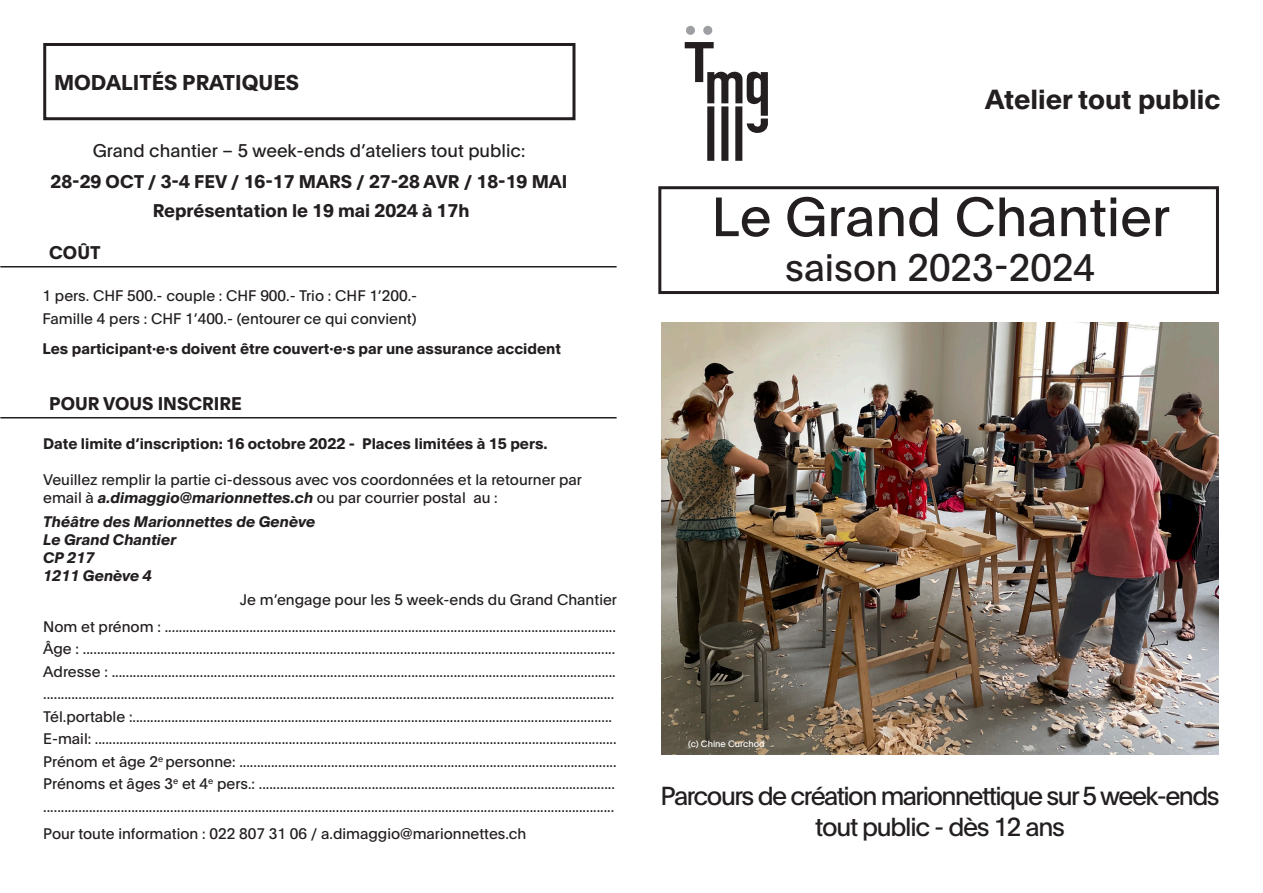
<style>
.page{position:relative;width:1263px;height:893px;background:#fff}
.page>*{position:absolute;margin:0;border:0;box-sizing:border-box;transform-origin:0 0}
.t1{font:54px "Plain";color:#231f20}
.t2{font:37.5px "Plain";color:#231f20}
.t3{font:700 27px "Plain";color:#231f20}
.t4{font:25.5px "Plain";letter-spacing:-.06em;color:#231f20}
.t5{font:700 21px "Plain";color:#231f20}
.t6{font:700 18px "Plain";color:#231f20}
.t7{font:18px "Plain";color:#231f20}
.t8{font:15px/18px "Plain";color:#231f20}
.t9{font:700 15px "Plain";color:#231f20}
.t10{font:italic 700 15px "Plain";color:#231f20}
.t11{font:9px "Plain";color:#fff}
.s1{font-weight:700;font-style:italic}
</style>
<div class="page">
<div style="left:658px;top:186px;width:561px;height:108px;border:3px solid #231f20"></div>
<hr style="left:0;top:266px;width:617px;height:1px;background:#231f20">
<div style="left:43px;top:43px;width:532px;height:77px;border:3px solid #231f20"></div>
<svg style="left:685px;top:42px;width:83px;height:119px"></svg>
<div style="left:686px;top:26px;width:9px;height:9px;background:#9d9fa2;border-radius:50%"></div>
<div style="left:703px;top:26px;width:9px;height:9px;background:#9d9fa2;border-radius:50%"></div>
<hr style="left:0;top:417px;width:617px;height:1px;background:#231f20">
<img style="left:661px;top:323px;width:558px;height:432px">
<p class="t5" style="left:54px;top:67px;width:247px">MODALITÉS PRATIQUES</p>
<p class="t7" style="left:93px;top:137px;width:434px">Grand chantier – 5 week-ends d’ateliers tout public:</p>
<p class="t6" style="left:50px;top:169px;width:518px">28-29 OCT / 3-4 FEV / 16-17 MARS / 27-28 AVR / 18-19 MAI</p>
<p class="t6" style="left:153px;top:197px;width:318px">Représentation le 19 mai 2024 à 17h</p>
<p class="t6" style="left:49px;top:239px;width:53px">COÛT</p>
<p class="t8" style="left:43px;top:286px;width:376px">1 pers. CHF 500.- couple : CHF 900.- Trio : CHF 1’200.-</p>
<p class="t8" style="left:43px;top:309px;width:376px">Famille 4 pers : CHF 1’400.- (entourer ce qui convient)</p>
<p class="t9" style="left:43px;top:338px;width:520px">Les participant·e·s doivent être couvert·e·s par une assurance accident</p>
<p class="t6" style="left:49px;top:390px;width:194px">POUR VOUS INSCRIRE</p>
<p class="t9" style="left:43px;top:432px;width:506px">Date limite d’inscription: 16 octobre 2022 - Places limitées à 15 pers.</p>
<p class="t8" style="left:43px;top:469px;width:540px">Veuillez remplir la partie ci-dessous avec vos coordonnées et la retourner par email à <span class="s1">a.dimaggio@marionnettes.ch</span> ou par courrier postal au :</p>
<p class="t10" style="left:43px;top:510px;width:274px">Théâtre des Marionnettes de Genève</p>
<p class="t10" style="left:43px;top:528px;width:135px">Le Grand Chantier</p>
<p class="t10" style="left:43px;top:546px;width:53px">CP 217</p>
<p class="t10" style="left:43px;top:564px;width:110px">1211 Genève 4</p>
<p class="t8" style="left:240px;top:589px;width:378px">Je m’engage pour les 5 week-ends du Grand Chantier</p>
<p class="t8" style="left:43px;top:616px;width:574px">Nom et prénom : ................................................................................................................................</p>
<p class="t8" style="left:43px;top:639px;width:573px">Âge : .......................................................................................................................................................</p>
<p class="t8" style="left:43px;top:661px;width:574px">Adresse : ...............................................................................................................................................</p>
<p class="t8" style="left:43px;top:684px;width:573px">..................................................................................................................................................................</p>
<p class="t8" style="left:43px;top:706px;width:570px">Tél.portable :........................................................................................................................................</p>
<p class="t8" style="left:43px;top:729px;width:575px">E-mail: ....................................................................................................................................................</p>
<p class="t8" style="left:43px;top:751px;width:575px">Prénom et âge 2<sup>e</sup> personne: ...........................................................................................................</p>
<p class="t8" style="left:43px;top:772px;width:573px;line-height:22.5px">Prénoms et âges 3<sup>e</sup> et 4<sup>e</sup> pers.: ..................................................................................................... ..................................................................................................................................................................</p>
<p class="t8" style="left:43px;top:824px;width:485px">Pour toute information : 022 807 31 06 / a.dimaggio@marionnettes.ch</p>
<p class="t3" style="left:985px;top:80px;width:237px">Atelier tout public</p>
<p class="t1" style="left:711px;top:178px;width:460px">Le Grand Chantier</p>
<p class="t2" style="left:785px;top:241px;width:312px">saison 2023-2024</p>
<p class="t11" style="left:688px;top:737px;width:78px">(c) Chine Curchod</p>
<p class="t4" style="left:661px;top:778px;width:561px">Parcours de création marionnettique sur 5 week-ends</p>
<p class="t4" style="left:815px;top:808px;width:251px">tout public - dès 12 ans</p>
</div>
